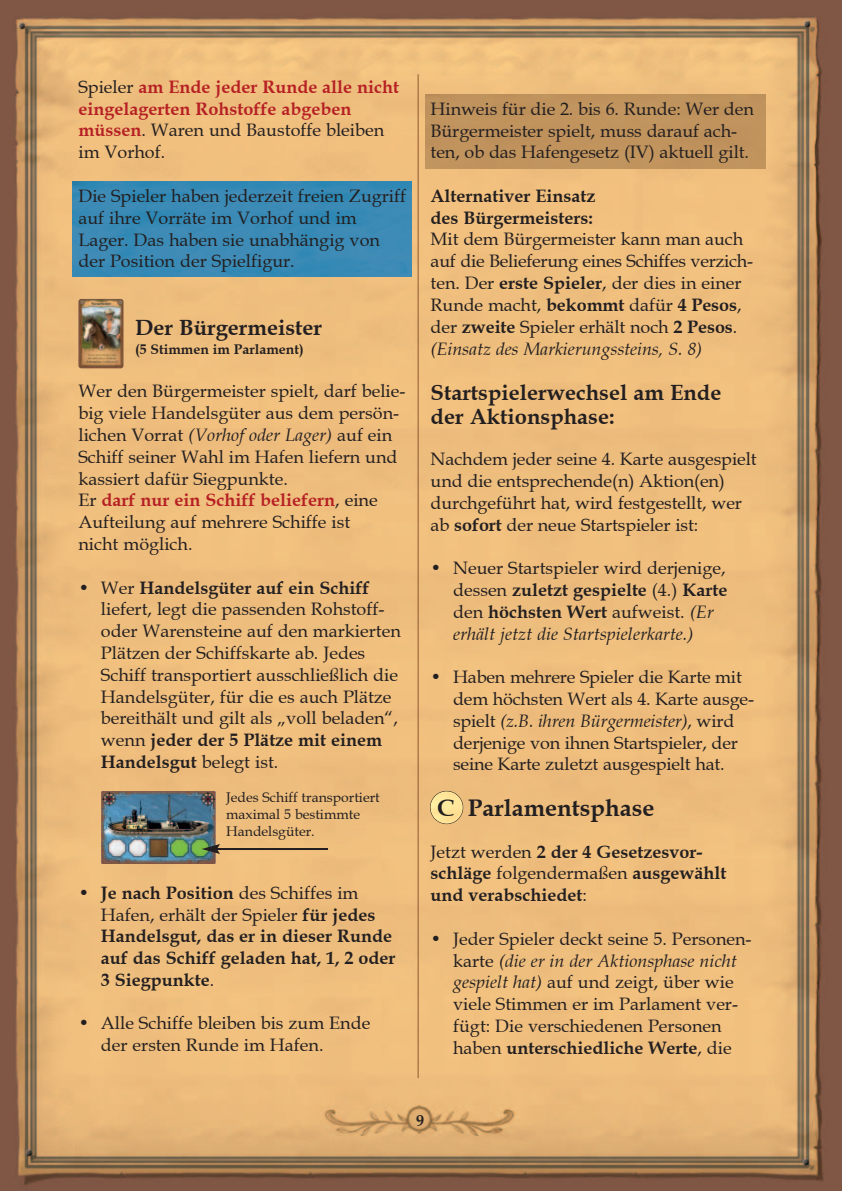
<style>
.page{position:relative;width:842px;height:1191px;background:#fff}
.page>*{position:absolute;margin:0;border:0;box-sizing:border-box;transform-origin:0 0}
.t1{font:700 24px "Book Antiqua";color:#231f20}
.t2{font:700 22px/24px "Book Antiqua";color:#231f20}
.t3{font:18px/21.8px "Book Antiqua";color:#231f20}
.t4{font:700 18px/21.8px "Book Antiqua";color:#231f20}
.t5{font:700 18px/21.8px "Book Antiqua";color:#b62024}
.t6{font:700 16px "Book Antiqua";color:#231f20}
.t7{font:14px/17px "Book Antiqua";color:#231f20}
.t8{font:700 14px "Book Antiqua";color:#231f20}
.s1{font-weight:400;color:#231f20}
.s2{font-style:italic}
.s3{font-weight:700;color:#b62024}
.s4{font-weight:700}
.s5{font-weight:400}
</style>
<div class="page">
<img style="left:0;top:1px;width:841px;height:1190px">
<img style="left:430px;top:791px;width:33px;height:32px;border-radius:50%">
<div style="left:430px;top:791px;width:33px;height:33px;border:1px solid #231f20;border-radius:50%"></div>
<div style="left:425px;top:95px;width:340px;height:74px;background:#c0935d"></div>
<img style="left:101px;top:791px;width:115px;height:73px">
<hr style="left:217px;top:848px;width:111px;height:2px;background:#231f20">
<svg style="left:202px;top:844px;width:18px;height:10px"></svg>
<hr style="left:418px;top:74px;width:1px;height:1004px;background:#8f562f">
<img style="left:72px;top:181px;width:339px;height:96px">
<img style="left:78px;top:299px;width:45px;height:69px;border-radius:3px">
<p class="t5" style="left:78px;top:76px;width:322px"><span class="s1">Spieler</span> am Ende jeder Runde alle nicht eingelagerten Rohstoffe abgeben müssen<span class="s1">. Waren und Baustoffe bleiben im Vorhof.</span></p>
<p class="t3" style="left:78px;top:185px;width:329px">Die Spieler haben jederzeit freien Zugriff auf ihre Vorräte im Vorhof und im Lager. Das haben sie unabhängig von der Position der Spielfigur.</p>
<p class="t2" style="left:135px;top:316px;width:188px">Der Bürgermeister</p>
<p class="t8" style="left:135px;top:341px;width:170px">(5 Stimmen im Parlament)</p>
<p class="t3" style="left:78px;top:380px;width:328px">Wer den Bürgermeister spielt, darf belie&shy;big viele Handelsgüter aus dem persön&shy;lichen Vorrat <span class="s2">(Vorhof oder Lager)</span> auf ein Schiff seiner Wahl im Hafen liefern und kassiert dafür Siegpunkte.<br>Er <span class="s3">darf nur ein Schiff beliefern</span>, eine Aufteilung auf mehrere Schiffe ist<br>nicht möglich.</p>
<p class="t3" style="left:101px;top:577px;width:301px;text-indent:-22px">• Wer <span class="s4">Handelsgüter auf ein Schiff </span>liefert, legt die passenden Rohstoff&shy;oder Warensteine auf den markierten Plätzen der Schiffskarte ab. Jedes Schiff transportiert ausschließlich die Handelsgüter, für die es auch Plätze bereithält und gilt als „voll beladen“, wenn <span class="s4">jeder der 5 Plätze mit einem Handelsgut</span> belegt ist.</p>
<p class="t7" style="left:226px;top:789px;width:155px">Jedes Schiff transportiert maximal 5 bestimmte<br>Handelsgüter.</p>
<p class="t4" style="left:101px;top:882px;width:296px;text-indent:-22px"><span class="s5">•</span> Je nach Position <span class="s5">des Schiffes im<br>Hafen, erhält der Spieler</span> für jedes<br>Handelsgut, das er in dieser Runde auf das Schiff geladen hat, 1, 2 oder<br>3 Siegpunkte<span class="s5">.</span></p>
<p class="t3" style="left:101px;top:1012px;width:271px;text-indent:-22px">• Alle Schiffe bleiben bis zum Ende der ersten Runde im Hafen.</p>
<p class="t3" style="left:431px;top:98px;width:325px">Hinweis für die 2. bis 6. Runde: Wer den<br>Bürgermeister spielt, muss darauf ach&shy;ten, ob das Hafengesetz (IV) aktuell gilt.</p>
<p class="t4" style="left:431px;top:185px;width:166px">Alternativer Einsatz des Bürgermeisters:</p>
<p class="t3" style="left:431px;top:229px;width:324px">Mit dem Bürgermeister kann man auch auf die Belieferung eines Schiffes verzich&shy;ten. Der <span class="s4">erste Spieler</span>, der dies in einer Runde macht, <span class="s4">bekommt</span> dafür <span class="s4">4 Pesos</span>, der <span class="s4">zweite</span> Spieler erhält noch <span class="s4">2 Pesos</span>. <span class="s2">(Einsatz des Markierungssteins, S. 8)</span></p>
<p class="t2" style="left:431px;top:381px;width:292px">Startspielerwechsel am Ende der Aktionsphase:</p>
<p class="t3" style="left:431px;top:448px;width:328px">Nachdem jeder seine 4. Karte ausgespielt und die entsprechende(n) Aktion(en) durchgeführt hat, wird festgestellt, wer ab <span class="s4">sofort</span> der neue Startspieler ist:</p>
<p class="t3" style="left:453px;top:557px;width:276px;text-indent:-22px">• Neuer Startspieler wird derjenige, dessen <span class="s4">zuletzt gespielte</span> (4.) <span class="s4">Karte </span>den <span class="s4">höchsten Wert</span> aufweist. <span class="s2">(Er erhält jetzt die Startspielerkarte.)</span></p>
<p class="t3" style="left:453px;top:666px;width:302px;text-indent:-22px">• Haben mehrere Spieler die Karte mit dem höchsten Wert als 4. Karte ausge&shy;spielt <span class="s2">(z.B. ihren Bürgermeister)</span>, wird derjenige von ihnen Startspieler, der seine Karte zuletzt ausgespielt hat.</p>
<h1 class="t1" style="left:437px;top:794px;width:219px">C Parlamentsphase</h1>
<p class="t4" style="left:431px;top:841px;width:297px"><span class="s5">Jetzt werden</span> 2 der 4 Gesetzesvor&shy;schläge <span class="s5">folgendermaßen</span> ausgewählt und verabschiedet<span class="s5">:</span></p>
<p class="t3" style="left:431px;top:928px;width:322px;text-align:center">• Jeder Spieler deckt seine 5. Personen&shy;karte <span class="s2">(die er in der Aktionsphase nicht gespielt hat)</span> auf und zeigt, über wie viele Stimmen er im Parlament ver&shy;fügt: Die verschiedenen Personen haben <span class="s4">unterschiedliche Werte</span>, die</p>
<p class="t6" style="left:416px;top:1111px;width:9px">9</p>
</div>
